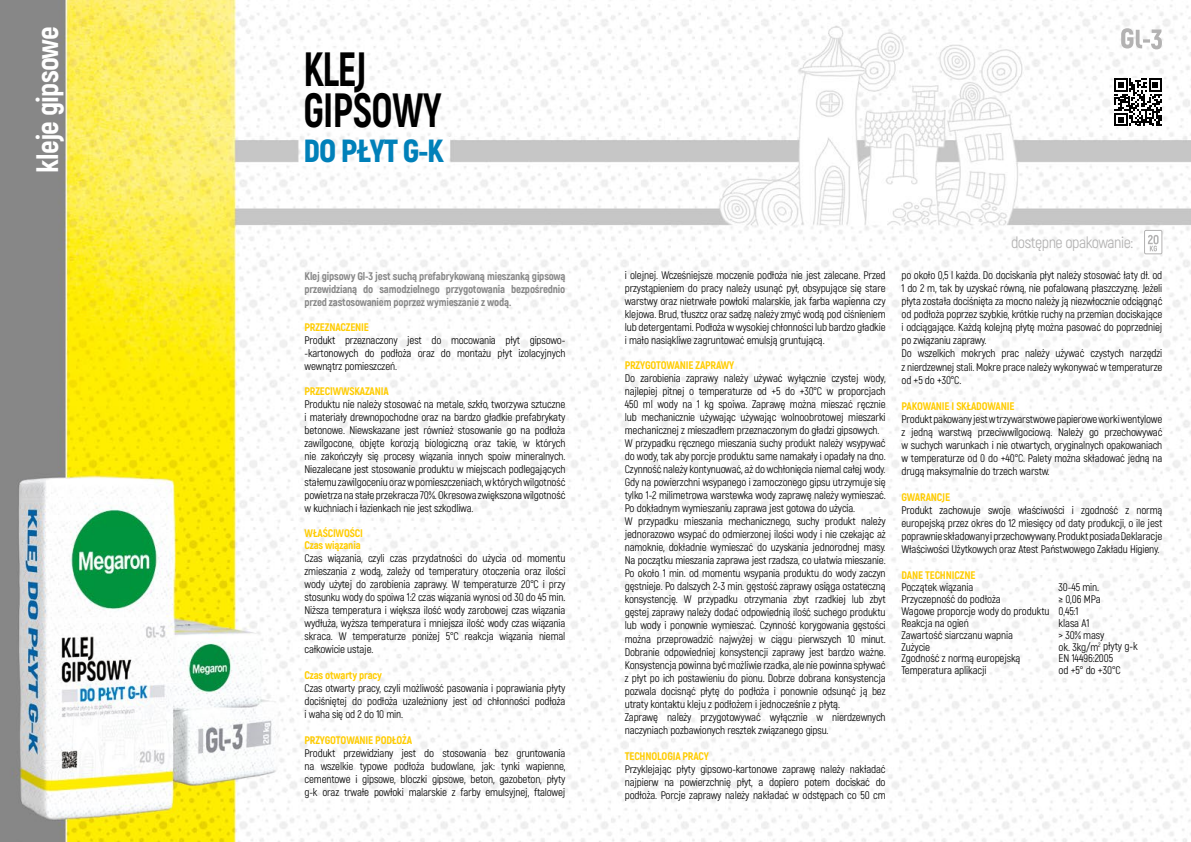
<style>
.page{position:relative;width:1191px;height:842px;background:#fff}
.page>*{position:absolute;margin:0;border:0;box-sizing:border-box;transform-origin:0 0}
.t1{font:800 48px/40.9px "Akrobat";letter-spacing:-.01em;color:#000;scale:.83 1}
.t2{font:900 32px "Akrobat";letter-spacing:-.03em;color:#0080b9}
.t3{font:800 30px "Akrobat";letter-spacing:-.025em;color:#fff}
.t4{font:16px "Akrobat";letter-spacing:-.03em;color:#b3b2b2}
.t5{font:11px/13px "Akrobat";letter-spacing:-.015em;color:#000;text-align:justify}
.t6{font:800 11px/12px "Akrobat";letter-spacing:-.015em;color:#fc0}
.t7{font:800 11px/13px "Akrobat";letter-spacing:-.015em;color:#878787;text-align:justify}
</style>
<div class="page">
<img style="left:0;top:0;width:1191px;height:842px">
<div style="left:1144px;top:230px;width:17px;height:24px;background:#fff"></div>
<div style="left:1144px;top:230px;width:18px;height:24px;border:1px solid #b3b2b2"></div>
<svg style="left:1148px;top:235px;width:10px;height:16px"></svg>
<svg style="left:1121px;top:28px;width:40px;height:21px"></svg>
<svg style="left:1114px;top:78px;width:47px;height:48px"></svg>
<h3 class="t3" style="left:29px;top:173px;width:148px;rotate:-90deg">kleje gipsowe</h3>
<h1 class="t1" style="left:303px;top:48px;width:168px">KLEJ<br>GIPSOWY</h1>
<h2 class="t2" style="left:303px;top:130px;width:142px">DO PŁYT G-K</h2>
<p class="t7" style="left:304px;top:269px;width:262px">Klej gipsowy Gl-3 jest suchą prefabrykowaną mieszanką gipsową przewidzianą do samodzielnego przygotowania bezpośrednio przed zastosowaniem poprzez wymieszanie z wodą.</p>
<p class="t6" style="left:304px;top:321px;width:66px">PRZEZNACZENIE</p>
<p class="t5" style="left:304px;top:333px;width:262px">Produkt przeznaczony jest do mocowania płyt gipsowo--kartonowych do podłoża oraz do montażu płyt izolacyjnych wewnątrz pomieszczeń.</p>
<p class="t6" style="left:304px;top:385px;width:86px">PRZECIWWSKAZANIA</p>
<p class="t5" style="left:304px;top:397px;width:262px">Produktu nie należy stosować na metale, szkło, tworzywa sztuczne i materiały drewnopochodne oraz na bardzo gładkie prefabrykaty betonowe. Niewskazane jest również stosowanie go na podłoża zawilgocone, objęte korozją biologiczną oraz takie, w których nie zakończyły się procesy wiązania innych spoiw mineralnych.<br>Niezalecane jest stosowanie produktu w miejscach podlegających stałemu zawilgoceniu oraz w pomieszczeniach, w których wilgotność powietrza na stałe przekracza 70%. Okresowa zwiększona wilgotność w kuchniach i łazienkach nie jest szkodliwa.</p>
<p class="t6" style="left:304px;top:527px;width:60px">WŁAŚCIWOŚCI<br>Czas wiązania</p>
<p class="t5" style="left:304px;top:551px;width:262px">Czas wiązania, czyli czas przydatności do użycia od momentu zmieszania z wodą, zależy od temperatury otoczenia oraz ilości wody użytej do zarobienia zaprawy. W temperaturze 20°C i przy stosunku wody do spoiwa 1:2 czas wiązania wynosi od 30 do 45 min.<br>Niższa temperatura i większa ilość wody zarobowej czas wiązania wydłuża, wyższa temperatura i mniejsza ilość wody czas wiązania skraca. W temperaturze poniżej 5°C reakcja wiązania niemal całkowicie ustaje.</p>
<p class="t6" style="left:304px;top:669px;width:79px">Czas otwarty pracy</p>
<p class="t5" style="left:304px;top:681px;width:262px">Czas otwarty pracy, czyli możliwość pasowania i poprawiania płyty dociśniętej do podłoża uzależniony jest od chłonności podłoża i waha się od 2 do 10 min.</p>
<p class="t6" style="left:304px;top:734px;width:109px">PRZYGOTOWANIE PODŁOŻA</p>
<p class="t5" style="left:304px;top:746px;width:262px">Produkt przewidziany jest do stosowania bez gruntowania na wszelkie typowe podłoża budowlane, jak: tynki wapienne, cementowe i gipsowe, bloczki gipsowe, beton, gazobeton, płyty g-k oraz trwałe powłoki malarskie z farby emulsyjnej, ftalowej</p>
<p class="t5" style="left:625px;top:269px;width:262px">i olejnej. Wcześniejsze moczenie podłoża nie jest zalecane. Przed przystąpieniem do pracy należy usunąć pył, obsypujące się stare warstwy oraz nietrwałe powłoki malarskie, jak farba wapienna czy klejowa. Brud, tłuszcz oraz sadzę należy zmyć wodą pod ciśnieniem lub detergentami. Podłoża w wysokiej chłonności lub bardzo gładkie i mało nasiąkliwe zagruntować emulsją gruntującą.</p>
<p class="t6" style="left:625px;top:359px;width:111px">PRZYGOTOWANIE ZAPRAWY</p>
<p class="t5" style="left:625px;top:372px;width:262px;text-align:left">Do zarobienia zaprawy należy używać wyłącznie czystej wody, najlepiej pitnej o temperaturze od +5 do +30°C w proporcjach 450 ml wody na 1 kg spoiwa. Zaprawę można mieszać ręcznie lub mechanicznie używając używając wolnoobrotowej mieszarki mechanicznej z mieszadłem przeznaczonym do gładzi gipsowych.<br>W przypadku ręcznego mieszania suchy produkt należy wsypywać do wody, tak aby porcje produktu same namakały i opadały na dno.<br>Czynność należy kontynuować, aż do wchłonięcia niemal całej wody.<br>Gdy na powierzchni wsypanego i zamoczonego gipsu utrzymuje się tylko 1-2 milimetrowa warstewka wody zaprawę należy wymieszać.<br>Po dokładnym wymieszaniu zaprawa jest gotowa do użycia.<br>W przypadku mieszania mechanicznego, suchy produkt należy jednorazowo wsypać do odmierzonej ilości wody i nie czekając aż namoknie, dokładnie wymieszać do uzyskania jednorodnej masy.<br>Na początku mieszania zaprawa jest rzadsza, co ułatwia mieszanie.<br>Po około 1 min. od momentu wsypania produktu do wody zaczyn gęstnieje. Po dalszych 2-3 min. gęstość zaprawy osiąga ostateczną konsystencję. W przypadku otrzymania zbyt rzadkiej lub zbyt gęstej zaprawy należy dodać odpowiednią ilość suchego produktu lub wody i ponownie wymieszać. Czynność korygowania gęstości można przeprowadzić najwyżej w ciągu pierwszych 10 minut.<br>Dobranie odpowiedniej konsystencji zaprawy jest bardzo ważne.<br>Konsystencja powinna być możliwie rzadka, ale nie powinna spływać z płyt po ich postawieniu do pionu. Dobrze dobrana konsystencja pozwala docisnąć płytę do podłoża i ponownie odsunąć ją bez utraty kontaktu kleju z podłożem i jednocześnie z płytą.<br>Zaprawę należy przygotowywać wyłącznie w nierdzewnych naczyniach pozbawionych resztek związanego gipsu.</p>
<p class="t6" style="left:625px;top:750px;width:86px">TECHNOLOGIA PRACY</p>
<p class="t5" style="left:625px;top:762px;width:262px">Przyklejając płyty gipsowo-kartonowe zaprawę należy nakładać najpierw na powierzchnię płyt, a dopiero potem dociskać do podłoża. Porcje zaprawy należy nakładać w odstępach co 50 cm</p>
<h3 class="t4" style="left:1011px;top:233px;width:124px">dostępne opakowanie:</h3>
<p class="t5" style="left:901px;top:269px;width:262px;text-align:left">po około 0,5 l każda. Do dociskania płyt należy stosować łaty dł. od 1 do 2 m, tak by uzyskać równą, nie pofalowaną płaszczyznę. Jeżeli płyta została dociśnięta za mocno należy ją niezwłocznie odciągnąć od podłoża poprzez szybkie, krótkie ruchy na przemian dociskające i odciągające. Każdą kolejną płytę można pasować do poprzedniej po związaniu zaprawy.<br>Do wszelkich mokrych prac należy używać czystych narzędzi z nierdzewnej stali. Mokre prace należy wykonywać w temperaturze od +5 do +30°C.</p>
<p class="t6" style="left:901px;top:400px;width:114px">PAKOWANIE I SKŁADOWANIE</p>
<p class="t5" style="left:901px;top:412px;width:262px">Produkt pakowany jest w trzywarstwowe papierowe worki wentylowe z jedną warstwą przeciwwilgociową. Należy go przechowywać w suchych warunkach i nie otwartych, oryginalnych opakowaniach w temperaturze od 0 do +40°C. Palety można składować jedną na drugą maksymalnie do trzech warstw.</p>
<p class="t6" style="left:901px;top:491px;width:50px">GWARANCJE</p>
<p class="t5" style="left:901px;top:503px;width:262px">Produkt zachowuje swoje właściwości i zgodność z normą europejską przez okres do 12 miesięcy od daty produkcji, o ile jest poprawnie składowany i przechowywany. Produkt posiada Deklaracje Właściwości Użytkowych oraz Atest Państwowego Zakładu Higieny.</p>
<p class="t6" style="left:901px;top:569px;width:75px">DANE TECHNICZNE</p>
<p class="t5" style="left:901px;top:580px;width:73px">Początek wiązania</p>
<p class="t5" style="left:1058px;top:580px;width:42px">30-45 min.</p>
<p class="t5" style="left:901px;top:592px;width:101px">Przyczepność do podłoża</p>
<p class="t5" style="left:901px;top:593px;width:201px;line-height:12px;text-align:left;text-indent:157px">≥ 0,06 MPa<br>Wagowe proporcje wody do produktu 0,45:1<br>Reakcja na ogień</p>
<p class="t5" style="left:1058px;top:616px;width:32px">klasa A1</p>
<p class="t5" style="left:901px;top:628px;width:113px">Zawartość siarczanu wapnia</p>
<p class="t5" style="left:1058px;top:628px;width:47px">&gt; 30% masy</p>
<p class="t5" style="left:901px;top:640px;width:30px">Zużycie</p>
<p class="t5" style="left:1058px;top:640px;width:81px">ok. 3kg/m<sup>2</sup> płyty g-k</p>
<p class="t5" style="left:901px;top:652px;width:121px">Zgodność z normą europejską</p>
<p class="t5" style="left:1058px;top:652px;width:56px">EN 14496:2005</p>
<p class="t5" style="left:901px;top:664px;width:87px">Temperatura aplikacji</p>
<p class="t5" style="left:1058px;top:664px;width:64px">od +5° do +30°C</p>
</div>
